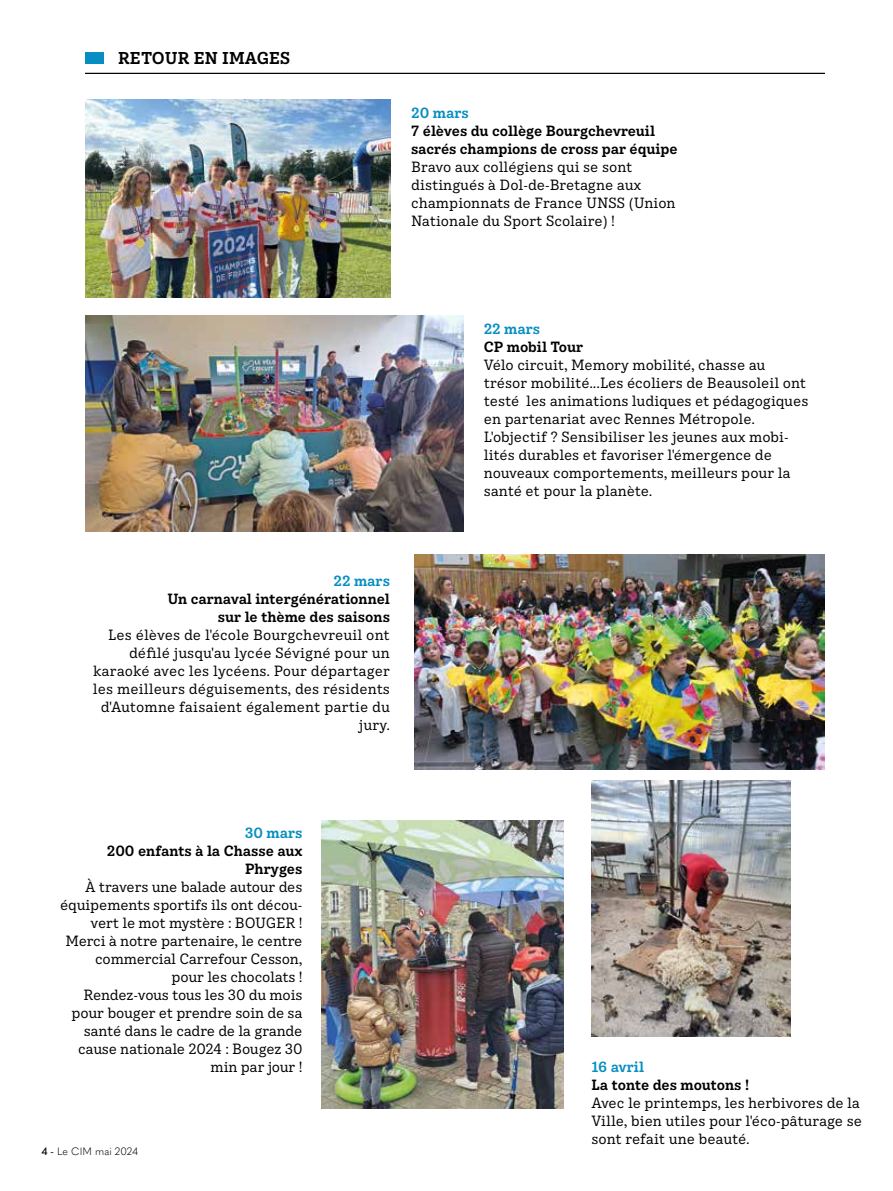
<style>
.page{position:relative;width:893px;height:1191px;background:#fff}
.page>*{position:absolute;margin:0;border:0;box-sizing:border-box;transform-origin:0 0}
.t1{font:600 16.5px "Ivy Style TW";letter-spacing:.01em;color:#000}
.t2{font:14.25px/18px "Ivy Style TW";letter-spacing:-.01em;color:#000}
.t3{font:600 14.25px/18px "Ivy Style TW";letter-spacing:-.01em;color:#000;text-align:right}
.t4{font:600 14.25px "Ivy Style TW";color:#068ec2}
.t5{font:300 10.5px "Quasimoda";color:#000}
.s1{font-weight:500}
</style>
<div class="page">
<div style="left:85px;top:52px;width:18px;height:12px;background:#068ec2"></div>
<hr style="left:85px;top:73px;width:740px;height:1px;background:#000">
<img style="left:85px;top:316px;width:378px;height:216px">
<img style="left:85px;top:100px;width:305px;height:198px">
<img style="left:415px;top:555px;width:409px;height:214px">
<img style="left:321px;top:820px;width:243px;height:288px">
<img style="left:591px;top:780px;width:199px;height:256px">
<p class="t1" style="left:118px;top:45px;width:174px">RETOUR EN IMAGES</p>
<p class="t4" style="left:411px;top:102px;width:59px">20 mars</p>
<p class="t3" style="left:411px;top:121px;width:268px;text-align:left">7 élèves du collège Bourgchevreuil sacrés champions de cross par équipe</p>
<p class="t2" style="left:411px;top:157px;width:266px">Bravo aux collégiens qui se sont distingués à Dol-de-Bretagne aux championnats de France UNSS (Union Nationale du Sport Scolaire) !</p>
<p class="t4" style="left:334px;top:570px;width:58px">22 mars</p>
<p class="t3" style="left:167px;top:589px;width:224px">Un carnaval intergénérationnel sur le thème des saisons</p>
<p class="t2" style="left:93px;top:625px;width:298px;text-align:right">Les élèves de l'école Bourgchevreuil ont défilé jusqu'au lycée Sévigné pour un karaoké avec les lycéens. Pour départager les meilleurs déguisements, des résidents d'Automne faisaient également partie du jury.</p>
<p class="t4" style="left:245px;top:821px;width:59px">30 mars</p>
<p class="t3" style="left:107px;top:841px;width:197px">200 enfants à la Chasse aux<br>Phryges</p>
<p class="t2" style="left:60px;top:877px;width:244px;text-align:right">À travers une balade autour des équipements sportifs ils ont décou&shy;vert le mot mystère : BOUGER !<br>Merci à notre partenaire, le centre commercial Carrefour Cesson, pour les chocolats !<br>Rendez-vous tous les 30 du mois pour bouger et prendre soin de sa santé dans le cadre de la grande cause nationale 2024 : Bougez 30 min par jour !</p>
<p class="t5" style="left:41px;top:1143px;width:98px"><span class="s1">4 -</span> Le CIM mai 2024</p>
<p class="t4" style="left:484px;top:318px;width:58px">22 mars</p>
<p class="t3" style="left:484px;top:337px;width:101px">CP mobil Tour</p>
<p class="t2" style="left:484px;top:355px;width:326px">Vélo circuit, Memory mobilité, chasse au trésor mobilité...Les écoliers de Beausoleil ont testé les animations ludiques et pédagogiques en partenariat avec Rennes Métropole.<br>L'objectif ? Sensibiliser les jeunes aux mobi&shy;lités durables et favoriser l'émergence de nouveaux comportements, meilleurs pour la santé et pour la planète.</p>
<p class="t4" style="left:591px;top:1056px;width:54px">16 avril</p>
<p class="t3" style="left:591px;top:1075px;width:159px">La tonte des moutons !</p>
<p class="t2" style="left:591px;top:1093px;width:272px">Avec le printemps, les herbivores de la<br>Ville, bien utiles pour l'éco-pâturage se sont refait une beauté.</p>
</div>
